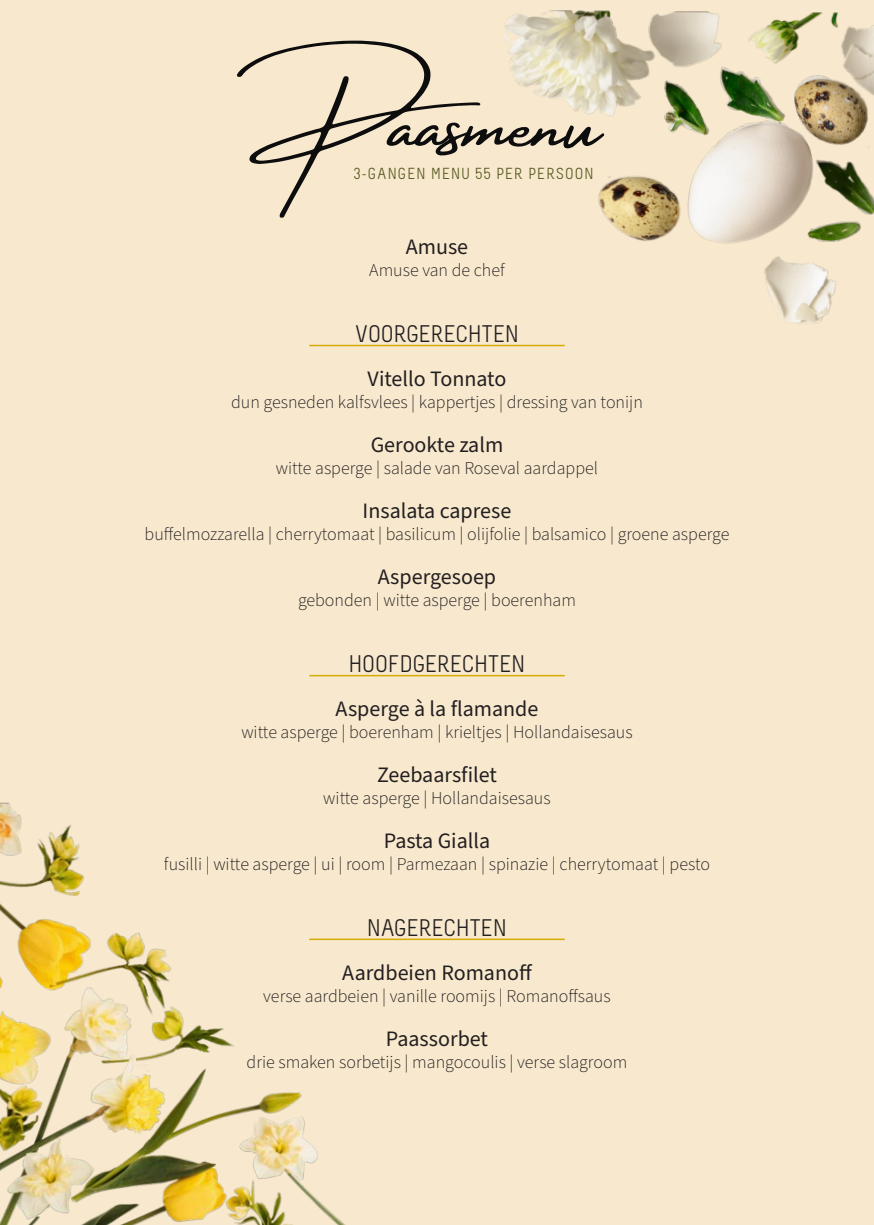
<style>
.page{position:relative;width:874px;height:1225px;background:#fff}
.page>*{position:absolute;margin:0;border:0;box-sizing:border-box;transform-origin:0 0}
.t1{font:86.4px "Amsterdam Four ttf";color:#0d0d0d}
.t2{font:24px "Melbourne";color:#231f20}
.t3{font:22px "Source Sans Pro";color:#231f20}
.t4{font:300 18px "Source Sans Pro";color:#231f20}
.t5{font:16px "Melbourne";letter-spacing:.07em;color:#575920}
</style>
<div class="page">
<div style="left:0;top:0;width:873px;height:1225px;background:#f8e9ce"></div>
<hr style="left:309px;top:345px;width:255px;height:1px;background:#d6ab04">
<hr style="left:309px;top:675px;width:255px;height:1px;background:#d6ab04">
<img style="left:0;top:794px;width:671px;height:431px">
<img style="left:503px;top:0;width:370px;height:782px">
<p class="t1" style="left:273px;top:75px;width:330px">Paasmenu</p>
<p class="t3" style="left:405px;top:232px;width:64px">Amuse</p>
<p class="t4" style="left:369px;top:258px;width:137px">Amuse van de chef</p>
<p class="t5" style="left:353px;top:165px;width:242px">3-GANGEN MENU 55 PER PERSOON</p>
<p class="t2" style="left:355px;top:321px;width:165px">VOORGERECHTEN</p>
<p class="t3" style="left:367px;top:364px;width:140px">Vitello Tonnato</p>
<p class="t4" style="left:231px;top:390px;width:413px">dun gesneden kalfsvlees | kappertjes | dressing van tonijn</p>
<p class="t3" style="left:370px;top:430px;width:134px">Gerookte zalm</p>
<p class="t4" style="left:276px;top:456px;width:323px">witte asperge | salade van Roseval aardappel</p>
<p class="t3" style="left:362px;top:496px;width:150px">Insalata caprese</p>
<p class="t4" style="left:144px;top:522px;width:586px">buffelmozzarella | cherrytomaat | basilicum | olijfolie | balsamico | groene asperge</p>
<p class="t3" style="left:377px;top:562px;width:120px">Aspergesoep</p>
<p class="t4" style="left:298px;top:588px;width:279px">gebonden | witte asperge | boerenham</p>
<p class="t2" style="left:349px;top:651px;width:178px">HOOFDGERECHTEN</p>
<p class="t3" style="left:335px;top:694px;width:204px">Asperge à la flamande</p>
<p class="t4" style="left:241px;top:720px;width:392px">witte asperge | boerenham | krieltjes | Hollandaisesaus</p>
<p class="t3" style="left:377px;top:760px;width:121px">Zeebaarsfilet</p>
<p class="t4" style="left:323px;top:786px;width:229px">witte asperge | Hollandaisesaus</p>
<p class="t3" style="left:383px;top:826px;width:108px">Pasta Gialla</p>
<p class="t4" style="left:164px;top:852px;width:547px">fusilli | witte asperge | ui | room | Parmezaan | spinazie | cherrytomaat | pesto</p>
<p class="t2" style="left:367px;top:915px;width:141px">NAGERECHTEN</p>
<p class="t3" style="left:342px;top:958px;width:191px">Aardbeien Romanoff</p>
<p class="t4" style="left:263px;top:984px;width:349px">verse aardbeien | vanille roomijs | Romanoffsaus</p>
<p class="t3" style="left:386px;top:1024px;width:104px">Paassorbet</p>
<p class="t4" style="left:246px;top:1050px;width:382px">drie smaken sorbetijs | mangocoulis | verse slagroom</p>
</div>
